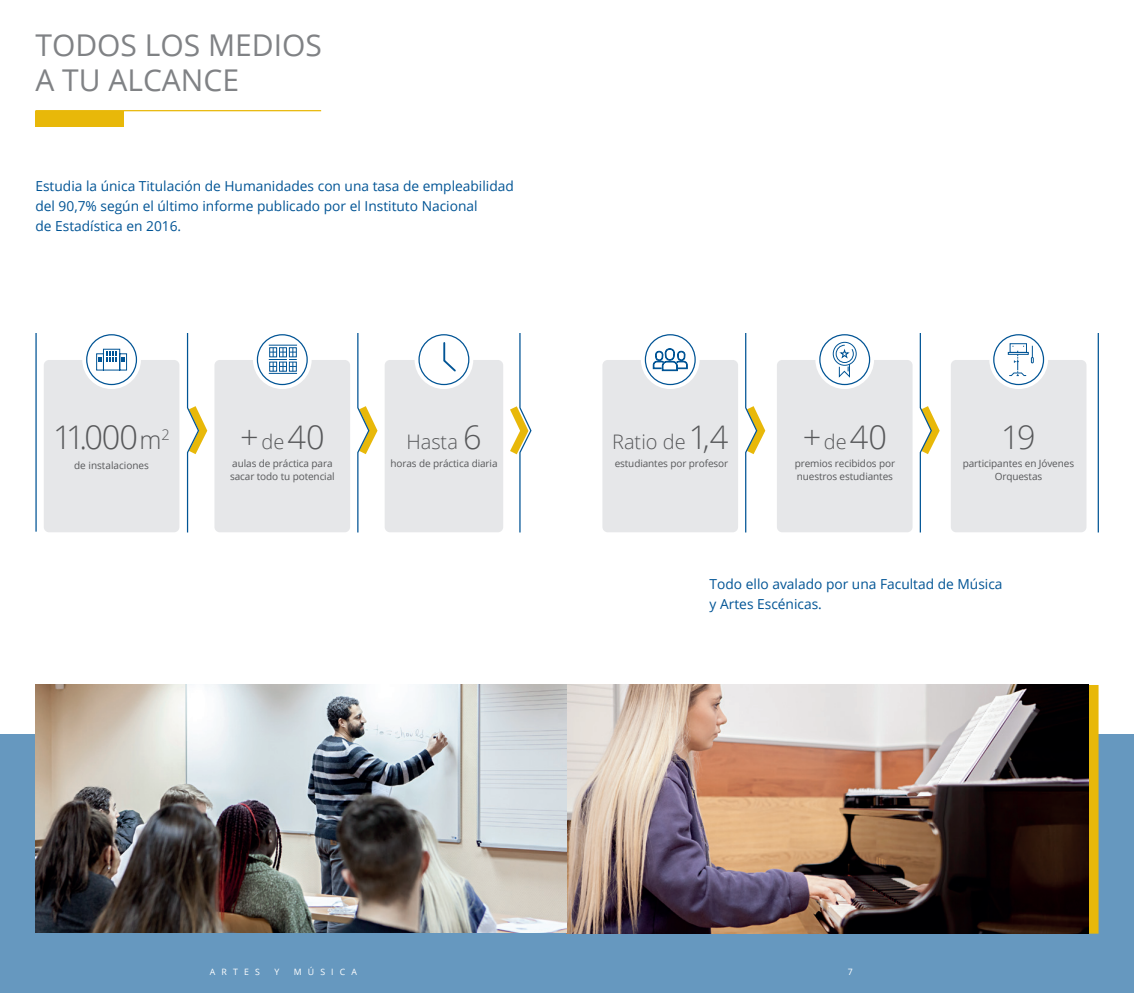
<style>
.page{position:relative;width:1134px;height:993px;background:#fff}
.page>*{position:absolute;margin:0;border:0;box-sizing:border-box;transform-origin:0 0}
.t1{font:300 32.5px "Open Sans";letter-spacing:-.03em;color:#57585a}
.t2{font:30px "Open Sans";color:#808285}
.t3{font:300 20px "Open Sans";color:#57585a}
.t4{font:13.75px/20px "Open Sans";color:#005495}
.t5{font:10px/12.5px "Open Sans";letter-spacing:-.01em;color:#57585a}
.t6{font:8.75px "Open Sans";letter-spacing:.7em;color:#fff}
.s1{font-size:25px}
.s2{font-size:20px}
.s3{font-size:32.5px}
</style>
<div class="page">
<div style="left:0;top:733px;width:1134px;height:259px;background:#6698bf"></div>
<div style="left:35px;top:111px;width:89px;height:16px;background:#e8b809"></div>
<hr style="left:35px;top:110px;width:286px;height:1px;background:#e8b809">
<div style="left:1088px;top:684px;width:10px;height:249px;background:#e8b809"></div>
<div style="left:602px;top:360px;width:136px;height:172px;background:#e6e7e9;border-radius:5px"></div>
<div style="left:951px;top:360px;width:135px;height:172px;background:#e6e7e9;border-radius:5px"></div>
<div style="left:214px;top:360px;width:136px;height:172px;background:#e6e7e9;border-radius:5px"></div>
<div style="left:385px;top:360px;width:118px;height:172px;background:#e6e7e9;border-radius:5px"></div>
<svg style="left:641px;top:330px;width:59px;height:59px;fill:#fff"></svg>
<div style="left:989px;top:330px;width:59px;height:59px;background:#fff;border-radius:50%"></div>
<svg style="left:186px;top:333px;width:22px;height:200px"></svg>
<svg style="left:357px;top:333px;width:21px;height:200px"></svg>
<svg style="left:510px;top:333px;width:22px;height:200px"></svg>
<hr style="left:35px;top:333px;width:2px;height:198px;background:#005495">
<hr style="left:1098px;top:333px;width:1px;height:199px;background:#005495">
<div style="left:44px;top:360px;width:135px;height:172px;background:#e6e7e9;border-radius:5px"></div>
<div style="left:253px;top:330px;width:59px;height:59px;background:#fff;border-radius:50%"></div>
<div style="left:257px;top:334px;width:51px;height:51px;border:1px solid #005495;border-radius:50%"></div>
<div style="left:645px;top:334px;width:51px;height:51px;border:1px solid #005495;border-radius:50%"></div>
<div style="left:993px;top:334px;width:51px;height:51px;border:1px solid #005495;border-radius:50%"></div>
<svg style="left:745px;top:333px;width:21px;height:200px"></svg>
<img style="left:35px;top:684px;width:1053px;height:249px">
<div style="left:82px;top:330px;width:59px;height:59px;background:#fff;border-radius:50%"></div>
<svg style="left:96px;top:348px;width:31px;height:23px"></svg>
<div style="left:86px;top:334px;width:51px;height:51px;border:1px solid #005495;border-radius:50%"></div>
<div style="left:415px;top:330px;width:58px;height:59px;background:#fff;border-radius:50%"></div>
<div style="left:418px;top:334px;width:51px;height:51px;border:1px solid #005495;border-radius:50%"></div>
<svg style="left:443px;top:342px;width:13px;height:30px"></svg>
<div style="left:777px;top:360px;width:135px;height:172px;background:#e6e7e9;border-radius:5px"></div>
<div style="left:815px;top:330px;width:59px;height:59px;background:#fff;border-radius:50%"></div>
<div style="left:819px;top:334px;width:51px;height:51px;border:1px solid #005495;border-radius:50%"></div>
<svg style="left:919px;top:333px;width:21px;height:200px"></svg>
<div style="left:833px;top:342px;width:24px;height:23px;border:1px solid #005495;border-radius:50%"></div>
<svg style="left:835px;top:344px;width:19px;height:34px"></svg>
<svg style="left:269px;top:344px;width:28px;height:30px"></svg>
<div style="left:1010px;top:343px;width:17px;height:10px;border:1px solid #005495"></div>
<svg style="left:1008px;top:345px;width:26px;height:31px"></svg>
<svg style="left:653px;top:344px;width:35px;height:27px"></svg>
<p class="t2" style="left:35px;top:24px;width:288px">TODOS LOS MEDIOS</p>
<p class="t2" style="left:35px;top:59px;width:205px">A TU ALCANCE</p>
<p class="t4" style="left:35px;top:176px;width:480px">Estudia la única Titulación de Humanidades con una tasa de empleabilidad del 90,7% según el último informe publicado por el Instituto Nacional<br>de Estadística en 2016.</p>
<p class="t1" style="left:53px;top:414px;width:118px">11.000<span class="s1">m</span><sup>2</sup></p>
<p class="t5" style="left:74px;top:458px;width:76px">de instalaciones</p>
<p class="t1" style="left:240px;top:414px;width:86px">+<span class="s2">de</span>40</p>
<p class="t5" style="left:230px;top:457px;width:106px">aulas de práctica para sacar todo tu potencial</p>
<p class="t3" style="left:406px;top:427px;width:77px">Hasta <span class="s3">6</span></p>
<p class="t5" style="left:390px;top:457px;width:109px">horas de práctica diaria</p>
<p class="t3" style="left:612px;top:427px;width:118px">Ratio de <span class="s3">1,4</span></p>
<p class="t5" style="left:615px;top:457px;width:115px">estudiantes por profesor</p>
<p class="t1" style="left:803px;top:414px;width:86px">+<span class="s2">de</span>40</p>
<p class="t5" style="left:795px;top:457px;width:102px">premios recibidos por nuestros estudiantes</p>
<p class="t1" style="left:1001px;top:414px;width:36px">19</p>
<p class="t5" style="left:963px;top:457px;width:113px;text-align:center">participantes en Jóvenes<br>Orquestas</p>
<p class="t4" style="left:710px;top:573px;width:294px">Todo ello avalado por una Facultad de Música y Artes Escénicas.</p>
<p class="t6" style="left:210px;top:965px;width:51px">ARTES</p>
<p class="t6" style="left:274px;top:965px;width:6px">Y</p>
<p class="t6" style="left:294px;top:965px;width:65px">MÚSICA</p>
<p class="t6" style="left:848px;top:965px;width:7px">7</p>
</div>
